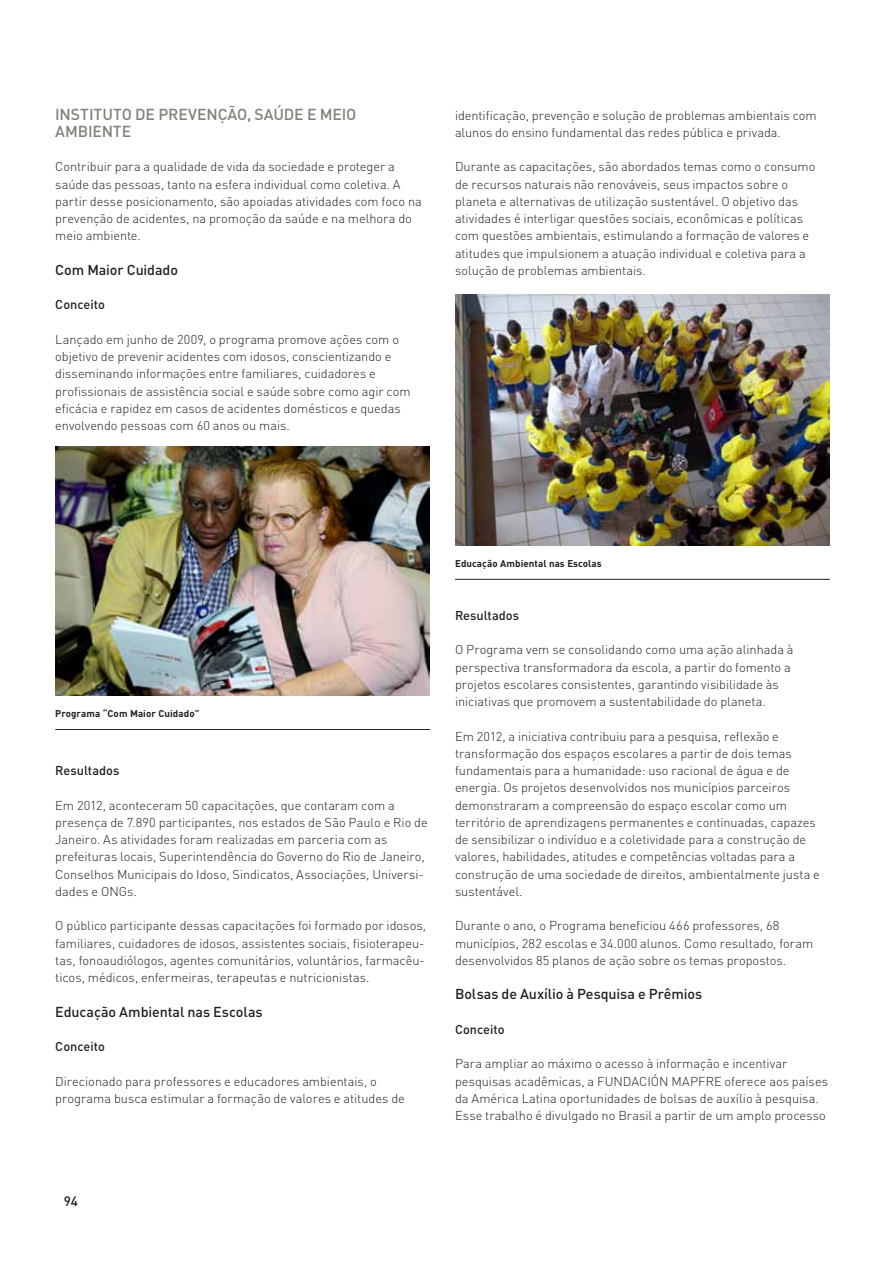
<style>
.page{position:relative;width:893px;height:1263px;background:#fff}
.page>*{position:absolute;margin:0;border:0;box-sizing:border-box;transform-origin:0 0}
.t1{font:500 15.75px/17.2px "DIN";letter-spacing:-.01em;color:#818179}
.t2{font:500 14.25px "DIN";letter-spacing:-.005em;color:#231f20}
.t3{font:500 13.5px "DIN";color:#231f20}
.t4{font:300 12.75px/17.2px "DIN";color:#231f20}
.t5{font:500 12.75px "DIN";color:#231f20}
.t6{font:700 9.75px "DIN";letter-spacing:.01em;color:#231f20}
</style>
<div class="page">
<img style="left:55px;top:446px;width:374px;height:250px">
<hr style="left:55px;top:729px;width:375px;height:1px;background:#231f20">
<img style="left:455px;top:294px;width:374px;height:252px">
<hr style="left:455px;top:579px;width:375px;height:1px;background:#231f20">
<p class="t1" style="left:55px;top:105px;width:303px">INSTITUTO DE PREVENÇÃO, SAÚDE E MEIO<br>AMBIENTE</p>
<p class="t4" style="left:55px;top:158px;width:368px">Contribuir para a qualidade de vida da sociedade e proteger a saúde das pessoas, tanto na esfera individual como coletiva. A partir desse posicionamento, são apoiadas atividades com foco na prevenção de acidentes, na promoção da saúde e na melhora do meio ambiente.</p>
<p class="t2" style="left:55px;top:261px;width:124px">Com Maior Cuidado</p>
<p class="t5" style="left:55px;top:297px;width:51px">Conceito</p>
<p class="t4" style="left:55px;top:330px;width:357px">Lançado em junho de 2009, o programa promove ações com o objetivo de prevenir acidentes com idosos, conscientizando e disseminando informações entre familiares, cuidadores e profissionais de assistência social e saúde sobre como agir com eficácia e rapidez em casos de acidentes domésticos e quedas envolvendo pessoas com 60 anos ou mais.</p>
<p class="t4" style="left:455px;top:106px;width:363px">identificação, prevenção e solução de problemas ambientais com alunos do ensino fundamental das redes pública e privada.</p>
<p class="t4" style="left:455px;top:158px;width:362px">Durante as capacitações, são abordados temas como o consumo de recursos naturais não renováveis, seus impactos sobre o planeta e alternativas de utilização sustentável. O objetivo das atividades é interligar questões sociais, econômicas e políticas com questões ambientais, estimulando a formação de valores e atitudes que impulsionem a atuação individual e coletiva para a solução de problemas ambientais.</p>
<p class="t6" style="left:55px;top:707px;width:146px">Programa “Com Maior Cuidado”</p>
<p class="t5" style="left:55px;top:762px;width:66px">Resultados</p>
<p class="t4" style="left:55px;top:796px;width:374px">Em 2012, aconteceram 50 capacitações, que contaram com a presença de 7.890 participantes, nos estados de São Paulo e Rio de Janeiro. As atividades foram realizadas em parceria com as prefeituras locais, Superintendência do Governo do Rio de Janeiro, Conselhos Municipais do Idoso, Sindicatos, Associações, Universi&shy;dades e ONGs.</p>
<p class="t4" style="left:55px;top:917px;width:372px;text-align:justify">O público participante dessas capacitações foi formado por idosos, familiares, cuidadores de idosos, assistentes sociais, fisioterapeu&shy;tas, fonoaudiólogos, agentes comunitários, voluntários, farmacêu&shy;ticos, médicos, enfermeiras, terapeutas e nutricionistas.</p>
<p class="t2" style="left:55px;top:1002px;width:209px">Educação Ambiental nas Escolas</p>
<p class="t5" style="left:55px;top:1038px;width:51px">Conceito</p>
<p class="t4" style="left:55px;top:1072px;width:351px">Direcionado para professores e educadores ambientais, o programa busca estimular a formação de valores e atitudes de</p>
<p class="t6" style="left:455px;top:557px;width:148px">Educação Ambiental nas Escolas</p>
<p class="t5" style="left:455px;top:607px;width:66px">Resultados</p>
<p class="t4" style="left:455px;top:641px;width:340px">O Programa vem se consolidando como uma ação alinhada à perspectiva transformadora da escola, a partir do fomento a projetos escolares consistentes, garantindo visibilidade às iniciativas que promovem a sustentabilidade do planeta.</p>
<p class="t4" style="left:455px;top:727px;width:366px">Em 2012, a iniciativa contribuiu para a pesquisa, reflexão e transformação dos espaços escolares a partir de dois temas fundamentais para a humanidade: uso racional de água e de energia. Os projetos desenvolvidos nos municípios parceiros demonstraram a compreensão do espaço escolar como um território de aprendizagens permanentes e continuadas, capazes de sensibilizar o indivíduo e a coletividade para a construção de valores, habilidades, atitudes e competências voltadas para a construção de uma sociedade de direitos, ambientalmente justa e sustentável.</p>
<p class="t4" style="left:455px;top:917px;width:360px">Durante o ano, o Programa beneficiou 466 professores, 68 municípios, 282 escolas e 34.000 alunos. Como resultado, foram desenvolvidos 85 planos de ação sobre os temas propostos.</p>
<p class="t2" style="left:455px;top:985px;width:249px">Bolsas de Auxílio à Pesquisa e Prêmios</p>
<p class="t5" style="left:455px;top:1021px;width:51px">Conceito</p>
<p class="t4" style="left:455px;top:1055px;width:375px">Para ampliar ao máximo o acesso à informação e incentivar pesquisas acadêmicas, a FUNDACIÓN MAPFRE oferece aos países da América Latina oportunidades de bolsas de auxílio à pesquisa.<br>Esse trabalho é divulgado no Brasil a partir de um amplo processo</p>
<p class="t3" style="left:64px;top:1192px;width:16px">94</p>
</div>
